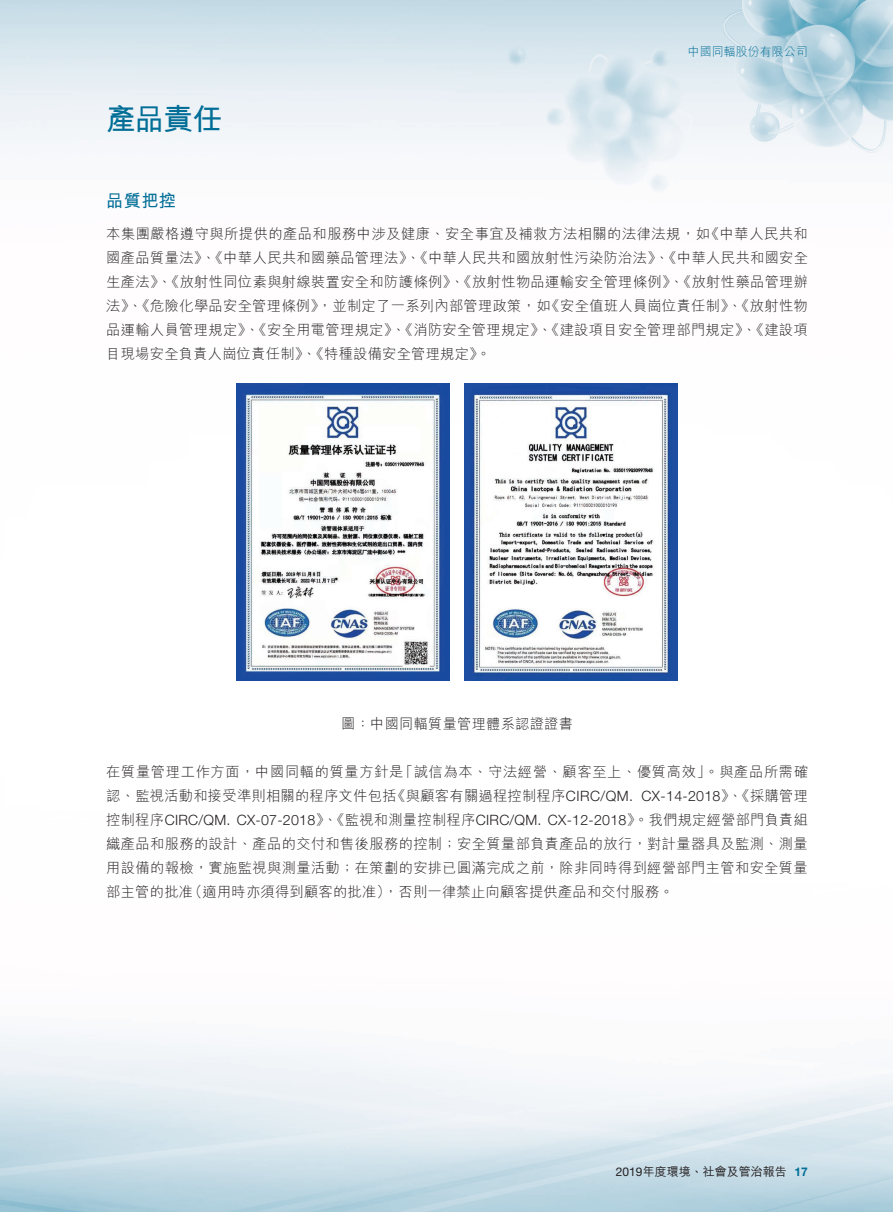
<style>
.page{position:relative;width:893px;height:1212px;background:#fff}
.page>*{position:absolute;margin:0;border:0;box-sizing:border-box;transform-origin:0 0}
.t1{font:700 30px "M Hei HK";color:#006e96}
.t2{font:700 17.25px "M Hei HK";color:#006e96}
.t3{font:300 14.25px/24px "M Hei HK";letter-spacing:.02em;color:#231f20;text-align:justify}
.t4{font:300 14.25px/24px "M Hei HK";letter-spacing:.045em;color:#231f20}
.t5{font:300 14.25px "Helvetica Neue LT Std";letter-spacing:.02em;color:#231f20}
.t6{font:500 12px "M Hei HK";color:#231f20}
.t7{font:300 12px "M Hei HK";color:#006e96}
.t8{font:700 12px "Helvetica Neue LT Std";color:#006e96}
.s1{font-family:"Helvetica Neue LT Std"}
.s2{font-family:"M Hei HK"}
.s3{font-family:"Helvetica Neue LT Std";font-weight:400}
</style>
<div class="page">
<img style="left:0;top:0;width:893px;height:1212px">
<img style="left:236px;top:383px;width:214px;height:298px">
<img style="left:464px;top:383px;width:214px;height:298px">
<h1 class="t1" style="left:106px;top:97px;width:118px">產品責任</h1>
<p class="t7" style="left:688px;top:45px;width:121px">中國同輻股份有限公司</p>
<p class="t2" style="left:106px;top:188px;width:71px">品質把控</p>
<p class="t3" style="left:106px;top:222px;width:703px">本集團嚴格遵守與所提供的產品和服務中涉及健康、安全事宜及補救方法相關的法律法規，如《中華人民共和國產品質量法》、《中華人民共和國藥品管理法》、《中華人民共和國放射性污染防治法》、《中華人民共和國安全生產法》、《放射性同位素與射線裝置安全和防護條例》、《放射性物品運輸安全管理條例》、《放射性藥品管理辦法》、《危險化學品安全管理條例》，並制定了一系列內部管理政策，如《安全值班人員崗位責任制》、《放射性物品運輸人員管理規定》、《安全用電管理規定》、《消防安全管理規定》、《建設項目安全管理部門規定》、《建設項目現場安全負責人崗位責任制》、《特種設備安全管理規定》。</p>
<p class="t3" style="left:341px;top:711px;width:233px">圖：中國同輻質量管理體系認證證書</p>
<p class="t4" style="left:106px;top:759px;width:703px">在質量管理工作方面，中國同輻的質量方針是「誠信為本、守法經營、顧客至上、優質高效」。與產品所需確認、監視活動和接受準則相關的程序文件包括《與顧客有關過程控制程序<span class="s1">CIRC/QM. CX-14-2018</span>》、《採購管理</p>
<p class="t5" style="left:106px;top:811px;width:703px"><span class="s2">控制程序</span>CIRC/QM. CX-07-2018<span class="s2">》、《監視和測量控制程序</span>CIRC/QM. CX-12-2018<span class="s2">》。我們規定經營部門負責組</span></p>
<p class="t3" style="left:106px;top:831px;width:703px">織產品和服務的設計、產品的交付和售後服務的控制；安全質量部負責產品的放行，對計量器具及監測、測量用設備的報檢，實施監視與測量活動；在策劃的安排已圓滿完成之前，除非同時得到經營部門主管和安全質量部主管的批准（適用時亦須得到顧客的批准），否則一律禁止向顧客提供產品和交付服務。</p>
<p class="t6" style="left:616px;top:1163px;width:172px"><span class="s3">2019</span>年度環境、社會及管治報告</p>
<p class="t8" style="left:795px;top:1164px;width:15px">17</p>
</div>
